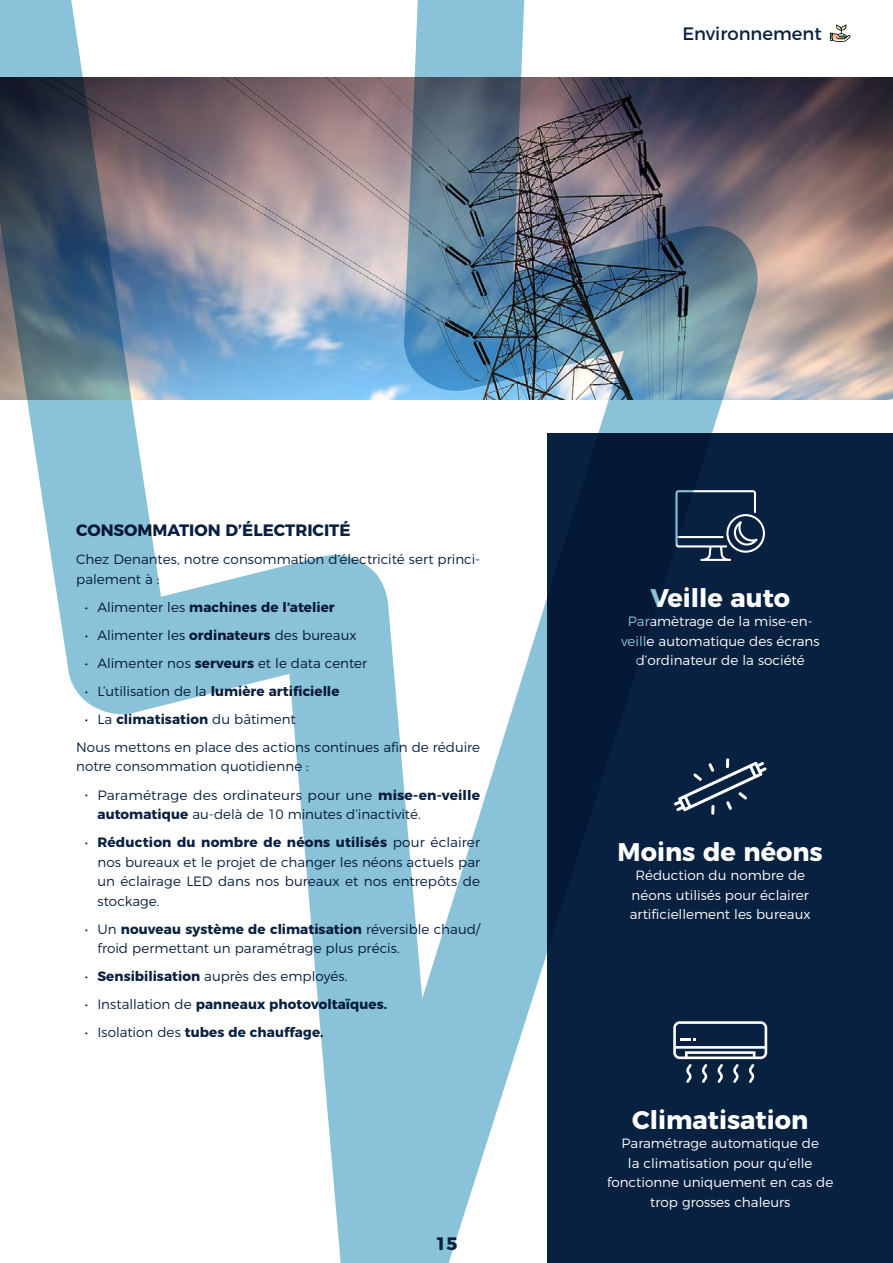
<style>
.page{position:relative;width:893px;height:1263px;background:#fff}
.page>*{position:absolute;margin:0;border:0;box-sizing:border-box;transform-origin:0 0}
.t1{font:700 25.5px "Montserrat";color:#fff}
.t2{font:18px "Montserrat";color:#092140}
.t3{font:700 18px "Montserrat";color:#092140}
.t4{font:700 16.5px "Montserrat";color:#092140}
.t5{font:300 13.5px/19.5px "Montserrat";color:#092140}
.t6{font:300 13.5px/19.5px "Montserrat";color:#fff;text-align:center}
.t7{font:700 13.5px "Montserrat";letter-spacing:.005em;color:#092140}
.s1{font-weight:300}
.s2{font-weight:700}
</style>
<div class="page">
<svg style="left:830px;top:24px;width:20px;height:18px"></svg>
<div style="left:547px;top:434px;width:346px;height:829px;background:#092140"></div>
<img style="left:761px;top:78px;width:132px;height:322px">
<svg style="left:761px;top:522px;width:4px;height:23px"></svg>
<svg style="left:761px;top:1021px;width:6px;height:39px"></svg>
<img style="left:0;top:0;width:761px;height:1263px">
<h2 class="t2" style="left:682px;top:19px;width:141px">Environnement</h2>
<p class="t4" style="left:76px;top:517px;width:276px">CONSOMMATION D’ÉLECTRICITÉ</p>
<p class="t5" style="left:76px;top:549px;width:405px">Chez Denantes, notre consommation d’électricité sert princi&shy;palement à :</p>
<p class="t7" style="left:85px;top:596px;width:251px"><span class="s1">• Alimenter les</span> machines de l’atelier</p>
<p class="t5" style="left:85px;top:624px;width:273px">• Alimenter les <span class="s2">ordinateurs</span> des bureaux</p>
<p class="t5" style="left:85px;top:652px;width:284px">• Alimenter nos <span class="s2">serveurs</span> et le data center</p>
<p class="t7" style="left:85px;top:680px;width:256px"><span class="s1">• L’utilisation de la</span> lumière artificielle</p>
<p class="t5" style="left:76px;top:704px;width:405px;line-height:28px;text-indent:9px">• La <span class="s2">climatisation</span> du bâtiment<br>Nous mettons en place des actions continues afin de réduire</p>
<p class="t5" style="left:76px;top:756px;width:234px">notre consommation quotidienne :</p>
<p class="t5" style="left:97px;top:784px;width:384px;text-indent:-13px">• Paramétrage des ordinateurs pour une <span class="s2">mise-en-veille automatique</span> au-delà de 10 minutes d’inactivité.</p>
<p class="t5" style="left:97px;top:831px;width:384px;text-align:justify;text-indent:-13px">• <span class="s2">Réduction du nombre de néons utilisés</span> pour éclairer nos bureaux et le projet de changer les néons actuels par un éclairage LED dans nos bureaux et nos entrepôts de stockage.</p>
<p class="t5" style="left:97px;top:918px;width:384px;text-indent:-13px">• Un <span class="s2">nouveau système de climatisation</span> réversible chaud/ froid permettant un paramétrage plus précis.</p>
<p class="t5" style="left:85px;top:965px;width:264px">• <span class="s2">Sensibilisation</span> auprès des employés.</p>
<p class="t7" style="left:85px;top:993px;width:304px"><span class="s1">• Installation de</span> panneaux photovoltaïques.</p>
<p class="t7" style="left:85px;top:1021px;width:240px"><span class="s1">• Isolation des</span> tubes de chauffage.</p>
<h2 class="t3" style="left:435px;top:1229px;width:24px">15</h2>
<h1 class="t1" style="left:650px;top:577px;width:141px">Veille auto</h1>
<p class="t6" style="left:621px;top:611px;width:200px">Paramètrage de la mise-en&shy;veille automatique des écrans d’ordinateur de la société</p>
<h1 class="t1" style="left:618px;top:831px;width:207px">Moins de néons</h1>
<p class="t6" style="left:630px;top:864px;width:182px">Réduction du nombre de néons utilisés pour éclairer artificiellement les bureaux</p>
<h1 class="t1" style="left:632px;top:1098px;width:177px">Climatisation</h1>
<p class="t6" style="left:607px;top:1132px;width:228px">Paramétrage automatique de<br>la climatisation pour qu’elle fonctionne uniquement en cas de trop grosses chaleurs</p>
</div>
